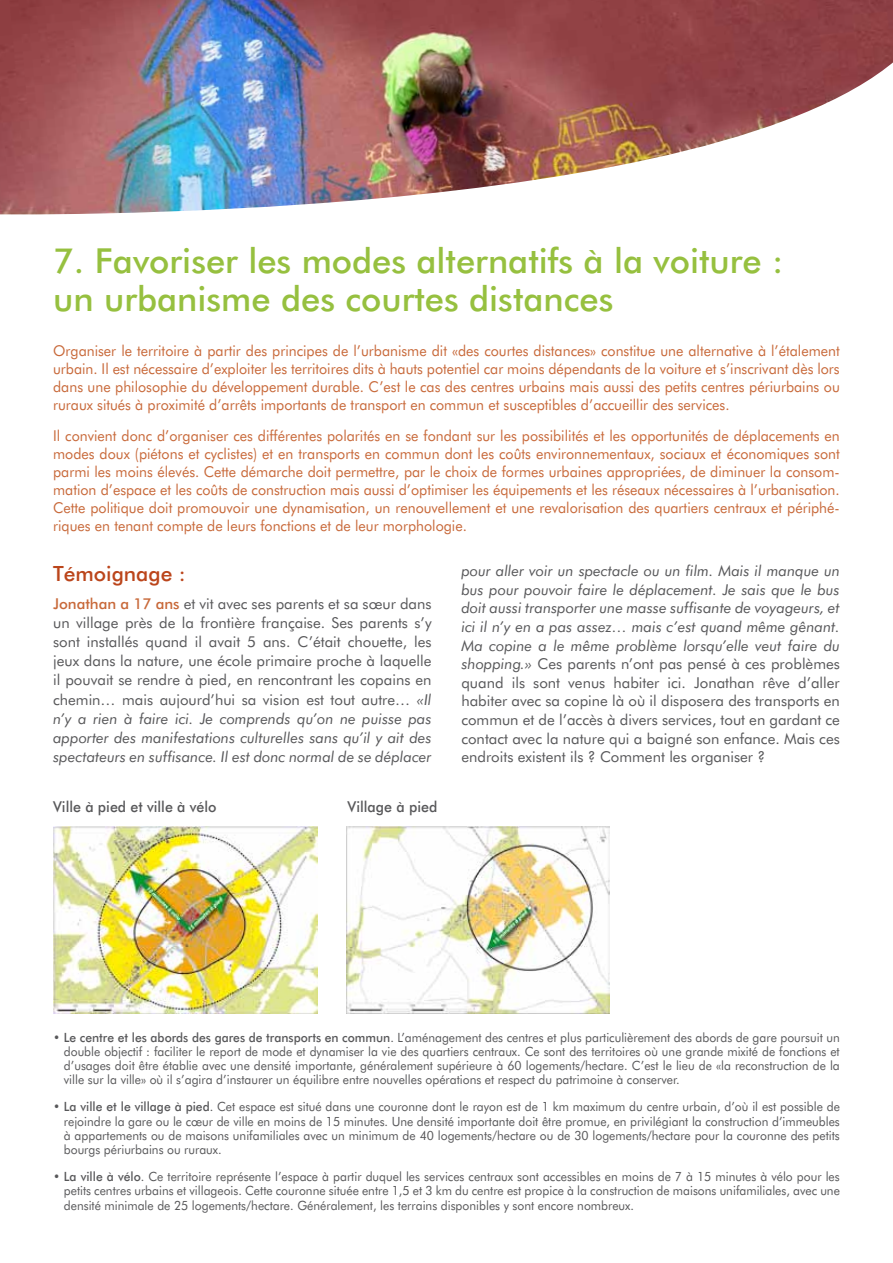
<style>
.page{position:relative;width:893px;height:1263px;background:#fff}
.page>*{position:absolute;margin:0;border:0;box-sizing:border-box;transform-origin:0 0}
.t1{font:500 34.5px/37.5px "Futura BT";color:#96c03f}
.t2{font:500 21px "Futura BT";color:#bb451b}
.t3{font:15px/18px "Futura BT";color:#c8693a;text-align:justify;scale:.95 1}
.t4{font:15px/18.6px "Futura BT";color:#58585a;text-align:justify}
.t5{font:500 15px "Futura BT";color:#58585a;scale:.95 1}
.t6{font:12.75px/14.2px "Futura BT";color:#58585a;text-align:justify;scale:.95 1}
.s1{font-weight:500;color:#c8693a}
.s2{font-style:italic}
.s3{font-weight:500}
</style>
<div class="page">
<img style="left:0;top:0;width:893px;height:215px">
<img style="left:54px;top:826px;width:263px;height:187px">
<img style="left:346px;top:826px;width:264px;height:188px">
<h1 class="t1" style="left:53px;top:242px;width:732px">7. Favoriser les modes alternatifs à la voiture : un urbanisme des courtes distances</h1>
<p class="t3" style="left:53px;top:341px;width:830px">Organiser le territoire à partir des principes de l’urbanisme dit «des courtes distances» constitue une alternative à l’étalement urbain. Il est nécessaire d’exploiter les territoires dits à hauts potentiel car moins dépendants de la voiture et s’inscrivant dès lors dans une philosophie du développement durable. C’est le cas des centres urbains mais aussi des petits centres périurbains ou ruraux situés à proximité d’arrêts importants de transport en commun et susceptibles d’accueillir des services.</p>
<p class="t3" style="left:53px;top:426px;width:829px">Il convient donc d’organiser ces différentes polarités en se fondant sur les possibilités et les opportunités de déplacements en modes doux (piétons et cyclistes) et en transports en commun dont les coûts environnementaux, sociaux et économiques sont parmi les moins élevés. Cette démarche doit permettre, par le choix de formes urbaines appropriées, de diminuer la consom&shy;mation d’espace et les coûts de construction mais aussi d’optimiser les équipements et les réseaux nécessaires à l’urbanisation.<br>Cette politique doit promouvoir une dynamisation, un renouvellement et une revalorisation des quartiers centraux et périphé&shy;riques en tenant compte de leurs fonctions et de leur morphologie.</p>
<h2 class="t2" style="left:53px;top:561px;width:134px">Témoignage :</h2>
<p class="t4" style="left:53px;top:593px;width:380px;line-height:19.2px"><span class="s1">Jonathan a 17 ans</span> et vit avec ses parents et sa sœur dans un village près de la frontière française. Ses parents s’y sont installés quand il avait 5 ans. C’était chouette, les jeux dans la nature, une école primaire proche à laquelle il pouvait se rendre à pied, en rencontrant les copains en chemin… mais aujourd’hui sa vision est tout autre… <span class="s2">«Il n’y a rien à faire ici. Je comprends qu’on ne puisse pas apporter des manifestations culturelles sans qu’il y ait des spectateurs en suffisance. Il est donc normal de se déplacer</span></p>
<p class="t4" style="left:461px;top:561px;width:380px"><span class="s2">pour aller voir un spectacle ou un film. Mais il manque un bus pour pouvoir faire le déplacement. Je sais que le bus doit aussi transporter une masse suffisante de voyageurs, et ici il n’y en a pas assez… mais c’est quand même gênant.<br>Ma copine a le même problème lorsqu’elle veut faire du shopping.»</span> Ces parents n’ont pas pensé à ces problèmes quand ils sont venus habiter ici. Jonathan rêve d’aller habiter avec sa copine là où il disposera des transports en commun et de l’accès à divers services, tout en gardant ce contact avec la nature qui a baigné son enfance. Mais ces endroits existent ils ? Comment les organiser ?</p>
<p class="t5" style="left:53px;top:798px;width:174px">Ville à pied et ville à vélo</p>
<p class="t5" style="left:348px;top:798px;width:96px">Village à pied</p>
<p class="t6" style="left:64px;top:1030px;width:818px;text-indent:-11px">• <span class="s3">Le centre et les abords des gares de transports en commun</span>. L’aménagement des centres et plus particulièrement des abords de gare poursuit un double objectif : faciliter le report de mode et dynamiser la vie des quartiers centraux. Ce sont des territoires où une grande mixité de fonctions et d’usages doit être établie avec une densité importante, généralement supérieure à 60 logements/hectare. C’est le lieu de «la reconstruction de la ville sur la ville» où il s’agira d’instaurer un équilibre entre nouvelles opérations et respect du patrimoine à conserver.</p>
<p class="t6" style="left:64px;top:1100px;width:818px;text-indent:-11px">• <span class="s3">La ville et le village à pied</span>. Cet espace est situé dans une couronne dont le rayon est de 1 km maximum du centre urbain, d’où il est possible de rejoindre la gare ou le cœur de ville en moins de 15 minutes. Une densité importante doit être promue, en privilégiant la construction d’immeubles à appartements ou de maisons unifamiliales avec un minimum de 40 logements/hectare ou de 30 logements/hectare pour la couronne des petits bourgs périurbains ou ruraux.</p>
<p class="t6" style="left:64px;top:1169px;width:818px;text-indent:-11px">• <span class="s3">La ville à vélo</span>. Ce territoire représente l’espace à partir duquel les services centraux sont accessibles en moins de 7 à 15 minutes à vélo pour les petits centres urbains et villageois. Cette couronne située entre 1,5 et 3 km du centre est propice à la construction de maisons unifamiliales, avec une densité minimale de 25 logements/hectare. Généralement, les terrains disponibles y sont encore nombreux.</p>
</div>
